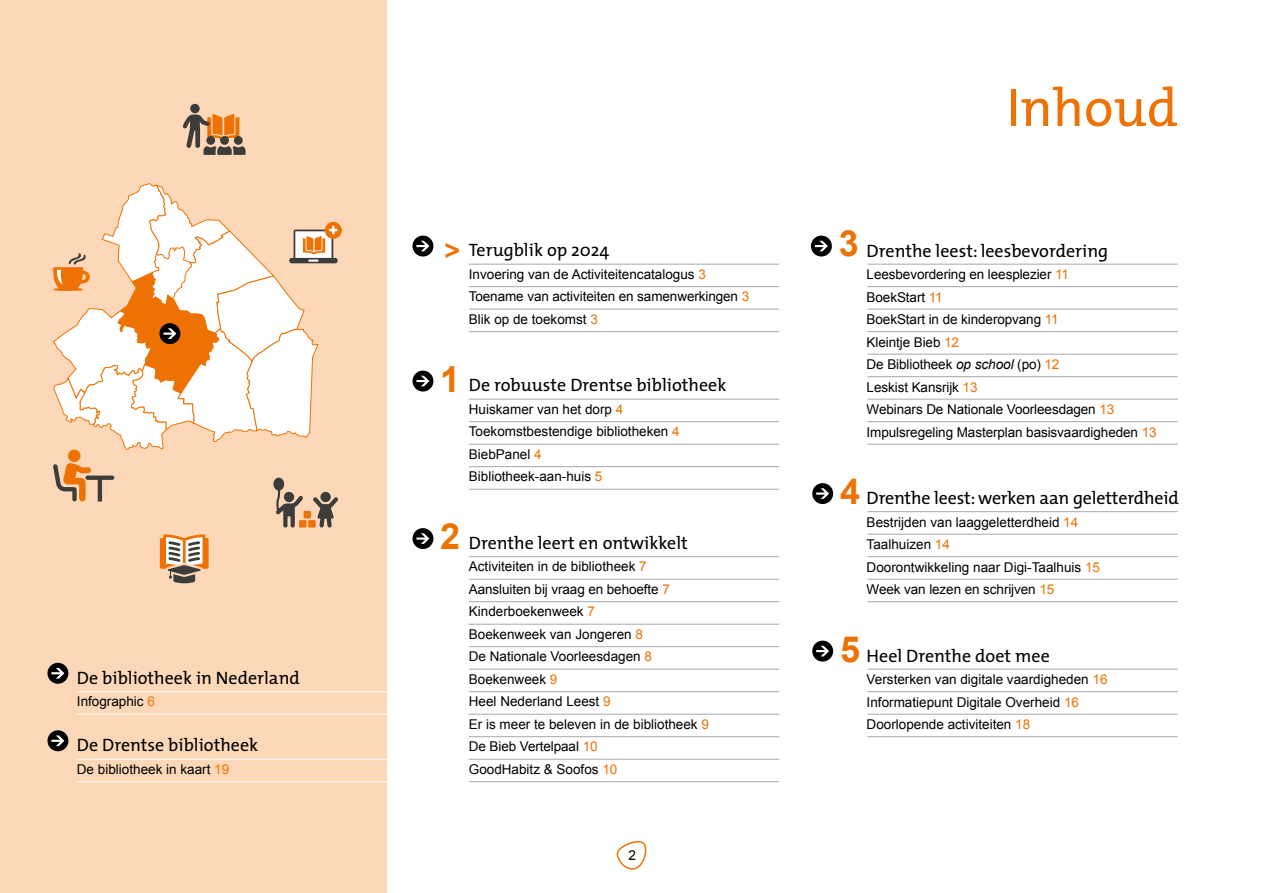
<style>
.page{position:relative;width:1263px;height:893px;background:#fff}
.page>*{position:absolute;margin:0;border:0;box-sizing:border-box;transform-origin:0 0}
.t1{font:54px "The Mix";color:#ee7203}
.t2{font:700 36px "Arial";color:#ee7203}
.t3{font:700 27px "Arial";color:#ee7203}
.t4{font:18px "The Mix";color:#000}
.t5{font:13.65px "Arial";color:#000}
.t6{font:13.5px "Arial";color:#000}
.s1{color:#ee7203}
.s2{font-style:italic;font-size:13.65px}
</style>
<div class="page">
<svg style="left:616px;top:840px;width:31px;height:30px"></svg>
<hr style="left:469px;top:286px;width:310px;height:1px;background:#a8a8a7">
<div style="left:412px;top:236px;width:21px;height:21px;background:#000;border-radius:50%"></div>
<svg style="left:416px;top:241px;width:13px;height:10px"></svg>
<hr style="left:469px;top:309px;width:310px;height:1px;background:#a8a8a7">
<hr style="left:469px;top:331px;width:310px;height:1px;background:#a8a8a7">
<div style="left:412px;top:371px;width:21px;height:21px;background:#000;border-radius:50%"></div>
<svg style="left:416px;top:376px;width:13px;height:10px"></svg>
<div style="left:412px;top:528px;width:21px;height:21px;background:#000;border-radius:50%"></div>
<svg style="left:416px;top:533px;width:13px;height:11px"></svg>
<div style="left:811px;top:236px;width:21px;height:21px;background:#000;border-radius:50%"></div>
<svg style="left:815px;top:241px;width:13px;height:10px"></svg>
<div style="left:812px;top:483px;width:21px;height:21px;background:#000;border-radius:50%"></div>
<svg style="left:816px;top:488px;width:13px;height:11px"></svg>
<div style="left:812px;top:641px;width:21px;height:21px;background:#000;border-radius:50%"></div>
<svg style="left:816px;top:646px;width:13px;height:10px"></svg>
<hr style="left:469px;top:399px;width:310px;height:1px;background:#a8a8a7">
<hr style="left:469px;top:421px;width:310px;height:1px;background:#a8a8a7">
<hr style="left:469px;top:444px;width:310px;height:1px;background:#a8a8a7">
<hr style="left:469px;top:466px;width:310px;height:1px;background:#a8a8a7">
<hr style="left:469px;top:489px;width:310px;height:1px;background:#a8a8a7">
<hr style="left:469px;top:264px;width:310px;height:1px;background:#a8a8a7">
<hr style="left:469px;top:624px;width:310px;height:1px;background:#a8a8a7">
<hr style="left:469px;top:646px;width:310px;height:1px;background:#a8a8a7">
<hr style="left:469px;top:669px;width:310px;height:1px;background:#a8a8a7">
<hr style="left:469px;top:691px;width:310px;height:1px;background:#a8a8a7">
<hr style="left:469px;top:714px;width:310px;height:1px;background:#a8a8a7">
<hr style="left:469px;top:579px;width:310px;height:1px;background:#a8a8a7">
<hr style="left:469px;top:601px;width:310px;height:1px;background:#a8a8a7">
<hr style="left:867px;top:286px;width:311px;height:1px;background:#a8a8a7">
<hr style="left:867px;top:309px;width:311px;height:1px;background:#a8a8a7">
<hr style="left:867px;top:331px;width:311px;height:1px;background:#a8a8a7">
<hr style="left:867px;top:399px;width:311px;height:1px;background:#a8a8a7">
<hr style="left:867px;top:421px;width:311px;height:1px;background:#a8a8a7">
<hr style="left:867px;top:534px;width:311px;height:1px;background:#a8a8a7">
<hr style="left:867px;top:556px;width:311px;height:1px;background:#a8a8a7">
<hr style="left:867px;top:511px;width:311px;height:1px;background:#a8a8a7">
<hr style="left:867px;top:264px;width:311px;height:1px;background:#a8a8a7">
<hr style="left:867px;top:669px;width:311px;height:1px;background:#a8a8a7">
<hr style="left:867px;top:691px;width:311px;height:1px;background:#a8a8a7">
<hr style="left:867px;top:714px;width:311px;height:1px;background:#a8a8a7">
<hr style="left:867px;top:736px;width:311px;height:1px;background:#a8a8a7">
<hr style="left:867px;top:579px;width:311px;height:1px;background:#a8a8a7">
<hr style="left:867px;top:601px;width:311px;height:1px;background:#a8a8a7">
<hr style="left:867px;top:354px;width:311px;height:1px;background:#a8a8a7">
<hr style="left:867px;top:376px;width:311px;height:1px;background:#a8a8a7">
<hr style="left:867px;top:444px;width:311px;height:1px;background:#a8a8a7">
<hr style="left:469px;top:736px;width:310px;height:1px;background:#a8a8a7">
<hr style="left:469px;top:759px;width:310px;height:1px;background:#a8a8a7">
<hr style="left:469px;top:781px;width:310px;height:1px;background:#a8a8a7">
<hr style="left:469px;top:556px;width:310px;height:1px;background:#a8a8a7">
<div style="left:0;top:0;width:387px;height:893px;background:#fcd8b9"></div>
<hr style="left:77px;top:714px;width:310px;height:1px;background:#fff">
<hr style="left:77px;top:691px;width:310px;height:1px;background:#fff">
<div style="left:47px;top:663px;width:21px;height:21px;background:#000;border-radius:50%"></div>
<svg style="left:51px;top:668px;width:13px;height:11px"></svg>
<svg style="left:325px;top:222px;width:17px;height:17px"></svg>
<div style="left:190px;top:104px;width:10px;height:9px;background:#3c3c3b;border-radius:50%"></div>
<svg style="left:183px;top:114px;width:63px;height:41px"></svg>
<div style="left:220px;top:136px;width:9px;height:9px;background:#3c3c3b;border-radius:50%"></div>
<hr style="left:77px;top:781px;width:310px;height:1px;background:#fff">
<hr style="left:77px;top:759px;width:310px;height:1px;background:#fff">
<div style="left:47px;top:730px;width:21px;height:21px;background:#000;border-radius:50%"></div>
<svg style="left:51px;top:735px;width:13px;height:11px"></svg>
<svg style="left:160px;top:534px;width:49px;height:49px"></svg>
<svg style="left:53px;top:183px;width:285px;height:345px"></svg>
<p class="t4" style="left:77px;top:663px;width:224px">De bibliotheek in Nederland</p>
<p class="t6" style="left:77px;top:693px;width:80px">Infographic <span class="s1">6</span></p>
<p class="t4" style="left:77px;top:730px;width:183px">De Drentse bibliotheek</p>
<p class="t6" style="left:77px;top:760px;width:154px">De bibliotheek in kaart <span class="s1">19</span></p>
<p class="t3" style="left:445px;top:233px;width:17px">&gt;</p>
<p class="t4" style="left:469px;top:235px;width:142px">Terugblik op 2024</p>
<p class="t6" style="left:469px;top:265px;width:239px">Invoering van de Activiteitencatalogus <span class="s1">3</span></p>
<p class="t6" style="left:469px;top:288px;width:282px">Toename van activiteiten en samenwerkingen <span class="s1">3</span></p>
<p class="t6" style="left:469px;top:310px;width:131px">Blik op de toekomst <span class="s1">3</span></p>
<p class="t2" style="left:440px;top:355px;width:22px">1</p>
<p class="t4" style="left:469px;top:370px;width:259px">De robuuste Drentse bibliotheek</p>
<p class="t6" style="left:469px;top:400px;width:156px">Huiskamer van het dorp <span class="s1">4</span></p>
<p class="t6" style="left:469px;top:423px;width:212px">Toekomstbestendige bibliotheken <span class="s1">4</span></p>
<p class="t6" style="left:469px;top:445px;width:74px">BiebPanel <span class="s1">4</span></p>
<p class="t6" style="left:469px;top:468px;width:135px">Bibliotheek-aan-huis <span class="s1">5</span></p>
<p class="t2" style="left:440px;top:513px;width:22px">2</p>
<p class="t4" style="left:469px;top:528px;width:220px">Drenthe leert en ontwikkelt</p>
<p class="t6" style="left:469px;top:558px;width:179px">Activiteiten in de bibliotheek <span class="s1">7</span></p>
<p class="t6" style="left:469px;top:580px;width:203px">Aansluiten bij vraag en behoefte <span class="s1">7</span></p>
<p class="t6" style="left:469px;top:603px;width:128px">Kinderboekenweek <span class="s1">7</span></p>
<p class="t6" style="left:469px;top:625px;width:176px">Boekenweek van Jongeren <span class="s1">8</span></p>
<p class="t6" style="left:469px;top:648px;width:185px">De Nationale Voorleesdagen <span class="s1">8</span></p>
<p class="t6" style="left:469px;top:670px;width:90px">Boekenweek <span class="s1">9</span></p>
<p class="t6" style="left:469px;top:693px;width:143px">Heel Nederland Leest <span class="s1">9</span></p>
<p class="t6" style="left:469px;top:715px;width:242px">Er is meer te beleven in de bibliotheek <span class="s1">9</span></p>
<p class="t6" style="left:469px;top:738px;width:130px">De Bieb Vertelpaal <span class="s1">10</span></p>
<p class="t6" style="left:469px;top:760px;width:150px">GoodHabitz &amp; Soofos <span class="s1">10</span></p>
<p class="t5" style="left:628px;top:846px;width:9px">2</p>
<p class="t1" style="left:1006px;top:63px;width:173px">Inhoud</p>
<p class="t2" style="left:839px;top:220px;width:22px">3</p>
<p class="t4" style="left:867px;top:235px;width:243px">Drenthe leest: leesbevordering</p>
<p class="t6" style="left:867px;top:265px;width:204px">Leesbevordering en leesplezier <span class="s1">11</span></p>
<p class="t6" style="left:867px;top:288px;width:78px">BoekStart <span class="s1">11</span></p>
<p class="t6" style="left:867px;top:310px;width:194px">BoekStart in de kinderopvang <span class="s1">11</span></p>
<p class="t6" style="left:867px;top:333px;width:94px">Kleintje Bieb <span class="s1">12</span></p>
<p class="t6" style="left:867px;top:355px;width:194px">De Bibliotheek <span class="s2">op school</span> (po) <span class="s1">12</span></p>
<p class="t6" style="left:867px;top:378px;width:112px">Leskist Kansrijk <span class="s1">13</span></p>
<p class="t6" style="left:867px;top:400px;width:249px">Webinars De Nationale Voorleesdagen <span class="s1">13</span></p>
<p class="t6" style="left:867px;top:423px;width:291px">Impulsregeling Masterplan basisvaardigheden <span class="s1">13</span></p>
<p class="t2" style="left:840px;top:468px;width:22px">4</p>
<p class="t4" style="left:867px;top:483px;width:314px">Drenthe leest: werken aan geletterdheid</p>
<p class="t6" style="left:867px;top:513px;width:213px">Bestrijden van laaggeletterdheid <span class="s1">14</span></p>
<p class="t6" style="left:867px;top:535px;width:85px">Taalhuizen <span class="s1">14</span></p>
<p class="t6" style="left:867px;top:558px;width:235px">Doorontwikkeling naar Digi-Taalhuis <span class="s1">15</span></p>
<p class="t6" style="left:867px;top:580px;width:189px">Week van lezen en schrijven <span class="s1">15</span></p>
<p class="t2" style="left:840px;top:625px;width:22px">5</p>
<p class="t4" style="left:867px;top:640px;width:185px">Heel Drenthe doet mee</p>
<p class="t6" style="left:867px;top:670px;width:242px">Versterken van digitale vaardigheden <span class="s1">16</span></p>
<p class="t6" style="left:867px;top:693px;width:214px">Informatiepunt Digitale Overheid <span class="s1">16</span></p>
<p class="t6" style="left:867px;top:715px;width:165px">Doorlopende activiteiten <span class="s1">18</span></p>
</div>
